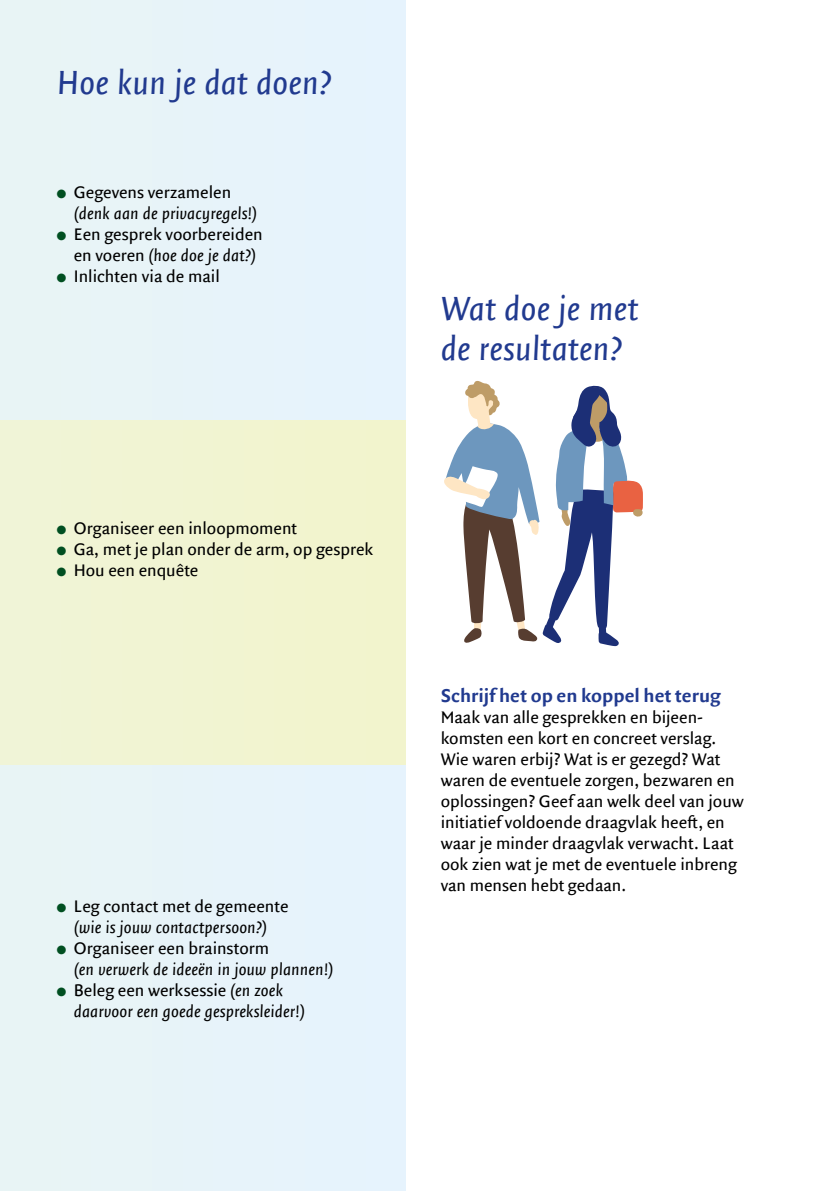
<style>
.page{position:relative;width:840px;height:1191px;background:#fff}
.page>*{position:absolute;margin:0;border:0;box-sizing:border-box;transform-origin:0 0}
.H2_TK{font:italic 36px/40.4px "Quadraat Sans Pro TT";color:#213a8f}
.H3_TK2{font:700 20px "Quadraat Sans Pro TT";color:#213a8f}
.brood{font:18px/21px "Quadraat Sans Pro TT";color:#000;text-align:center}
.t1{font:italic 18px/21px "Quadraat Sans Pro TT";color:#000}
.s1{font-style:normal;color:#004f21}
.s2{font-style:normal}
.s3{color:#004f21}
.s4{font-style:italic}
</style>
<div class="page">
<div style="left:0;top:0;width:405px;height:421px;background:#e7f3f9"></div>
<div style="left:0;top:420px;width:405px;height:345px;background:#f1f4d2"></div>
<div style="left:0;top:765px;width:405px;height:426px;background:#e7f3f9"></div>
<svg style="left:444px;top:381px;width:198px;height:265px"></svg>
<p class="H2_TK" style="left:57px;top:62px;width:276px">Hoe kun je dat doen?</p>
<p class="t1" style="left:74px;top:181px;width:185px;text-indent:-17px"><span class="s1">●</span> <span class="s2">Gegevens verzamelen </span>(denk aan de privacyregels!)</p>
<p class="brood" style="left:57px;top:223px;width:207px"><span class="s3">●</span> Een gesprek voorbereiden en voeren <span class="s4">(hoe doe je dat?)</span></p>
<p class="brood" style="left:57px;top:265px;width:164px"><span class="s3">●</span> Inlichten via de mail</p>
<p class="brood" style="left:57px;top:517px;width:242px"><span class="s3">●</span> Organiseer een inloopmoment</p>
<p class="brood" style="left:57px;top:538px;width:318px"><span class="s3">●</span> Ga, met je plan onder de arm, op gesprek</p>
<p class="brood" style="left:57px;top:559px;width:143px"><span class="s3">●</span> Hou een enquête</p>
<p class="t1" style="left:57px;top:895px;width:233px;text-align:center"><span class="s1">●</span> <span class="s2">Leg contact met de gemeente </span>(wie is jouw contactpersoon?)</p>
<p class="t1" style="left:74px;top:937px;width:261px;text-indent:-17px"><span class="s1">●</span> <span class="s2">Organiseer een brainstorm<br></span>(en verwerk de ideeën in jouw plannen!)</p>
<p class="t1" style="left:74px;top:979px;width:233px;text-indent:-17px"><span class="s1">●</span> <span class="s2">Beleg een werksessie</span> (en zoek daarvoor een goede gespreksleider!)</p>
<p class="H2_TK" style="left:440px;top:287px;width:199px">Wat doe je met de resultaten?</p>
<p class="H3_TK2" style="left:440px;top:681px;width:281px">Schrijf het op en koppel het terug</p>
<p class="brood" style="left:440px;top:706px;width:304px;text-align:left">Maak van alle gesprekken en bijeen&shy;komsten een kort en concreet verslag.<br>Wie waren erbij? Wat is er gezegd? Wat waren de eventuele zorgen, bezwaren en oplossingen? Geef aan welk deel van jouw initiatief voldoende draagvlak heeft, en waar je minder draagvlak verwacht. Laat ook zien wat je met de eventuele inbreng van mensen hebt gedaan.</p>
</div>
